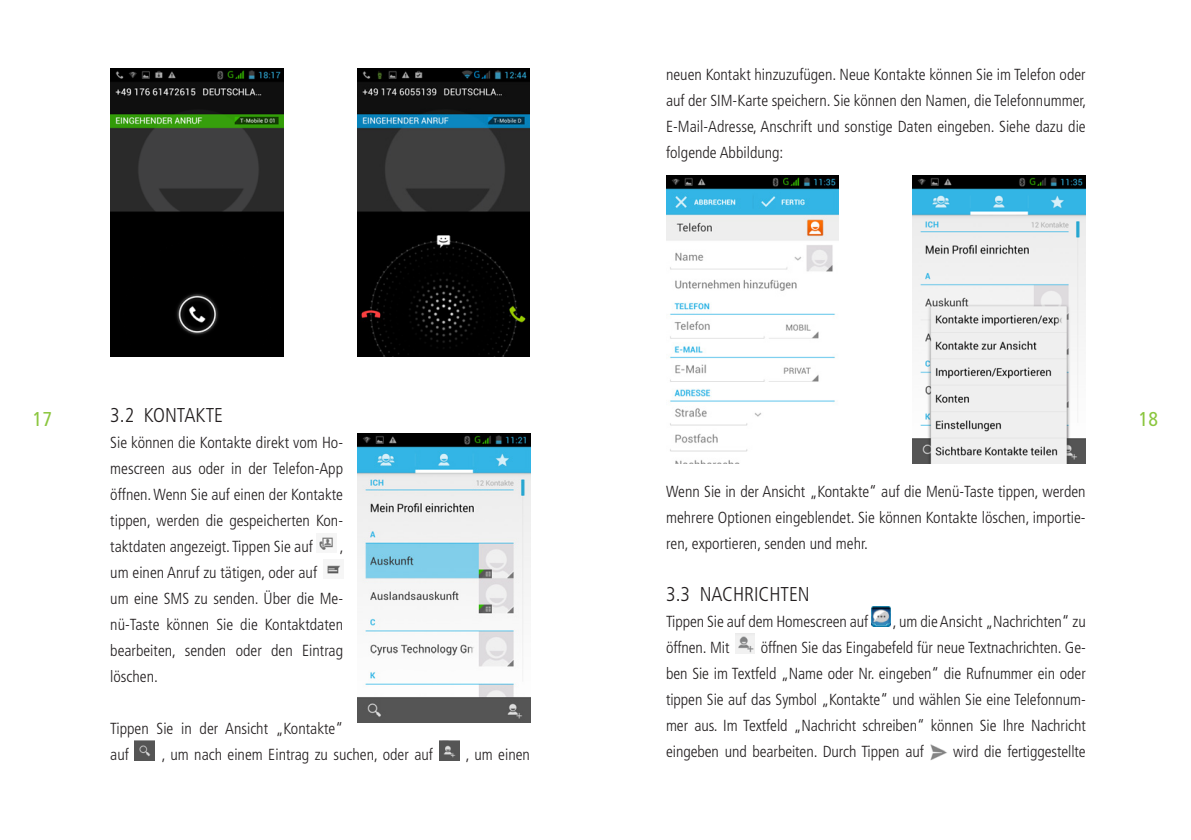
<style>
.page{position:relative;width:1191px;height:840px;background:#fff}
.page>*{position:absolute;margin:0;border:0;box-sizing:border-box;transform-origin:0 0}
.t1{font:300 condensed 20px "Frutiger LT Std";color:#231f20}
.t2{font:condensed 20px "Frutiger LT Std";color:#8bc63e}
.t3{font:300 condensed 16px/26px "Frutiger LT Std";color:#231f20;text-align:justify}
</style>
<div class="page">
<img style="left:110px;top:68px;width:173px;height:288px">
<img style="left:357px;top:68px;width:173px;height:288px">
<img style="left:357px;top:433px;width:173px;height:288px">
<img style="left:666px;top:175px;width:173px;height:288px">
<img style="left:913px;top:175px;width:172px;height:288px">
<img style="left:135px;top:740px;width:20px;height:20px">
<img style="left:439px;top:740px;width:20px;height:20px">
<img style="left:735px;top:633px;width:20px;height:20px">
<img style="left:930px;top:744px;width:17px;height:16px">
<img style="left:871px;top:606px;width:20px;height:20px">
<img style="left:319px;top:537px;width:15px;height:13px">
<img style="left:327px;top:565px;width:14px;height:9px">
<p class="t3" style="left:666px;top:62px;width:422px">neuen Kontakt hinzuzufügen. Neue Kontakte können Sie im Telefon oder auf der SIM-Karte speichern. Sie können den Namen, die Telefonnummer, E-Mail-Adresse, Anschrift und sonstige Daten eingeben. Siehe dazu die folgende Abbildung:</p>
<p class="t1" style="left:110px;top:403px;width:114px">3.2 KONTAKTE</p>
<p class="t3" style="left:110px;top:429px;width:234px">Sie können die Kontakte direkt vom Ho&shy;mescreen aus oder in der Telefon-App öffnen. Wenn Sie auf einen der Kontakte tippen, werden die gespeicherten Kon&shy;taktdaten angezeigt. Tippen Sie auf</p>
<p class="t2" style="left:33px;top:407px;width:21px">17</p>
<p class="t2" style="left:1138px;top:407px;width:21px">18</p>
<p class="t3" style="left:666px;top:478px;width:421px">Wenn Sie in der Ansicht „Kontakte“ auf die Menü-Taste tippen, werden mehrere Optionen eingeblendet. Sie können Kontakte löschen, importie&shy;ren, exportieren, senden und mehr.</p>
<p class="t1" style="left:666px;top:582px;width:145px">3.3 NACHRICHTEN</p>
<p class="t3" style="left:666px;top:608px;width:204px">Tippen Sie auf dem Homescreen auf</p>
<p class="t3" style="left:893px;top:608px;width:194px">, um die Ansicht „Nachrichten“ zu</p>
<p class="t3" style="left:666px;top:634px;width:65px">öffnen. Mit</p>
<p class="t3" style="left:340px;top:533px;width:5px">,</p>
<p class="t3" style="left:110px;top:559px;width:234px;text-align:left">um einen Anruf zu tätigen, oder auf<br>um eine SMS zu senden. Über die Me&shy;nü-Taste können Sie die Kontaktdaten bearbeiten, senden oder den Eintrag löschen.</p>
<p class="t3" style="left:110px;top:715px;width:234px">Tippen Sie in der Ansicht „Kontakte“ auf</p>
<p class="t3" style="left:666px;top:634px;width:421px;text-indent:95px">öffnen Sie das Eingabefeld für neue Textnachrichten. Ge&shy;ben Sie im Textfeld „Name oder Nr. eingeben“ die Rufnummer ein oder tippen Sie auf das Symbol „Kontakte“ und wählen Sie eine Telefonnum&shy;mer aus. Im Textfeld „Nachricht schreiben“ können Sie Ihre Nachricht eingeben und bearbeiten. Durch Tippen auf</p>
<p class="t3" style="left:953px;top:738px;width:134px">wird die fertiggestellte</p>
<p class="t3" style="left:162px;top:741px;width:273px">, um nach einem Eintrag zu suchen, oder auf</p>
<p class="t3" style="left:466px;top:741px;width:66px">, um einen</p>
</div>
